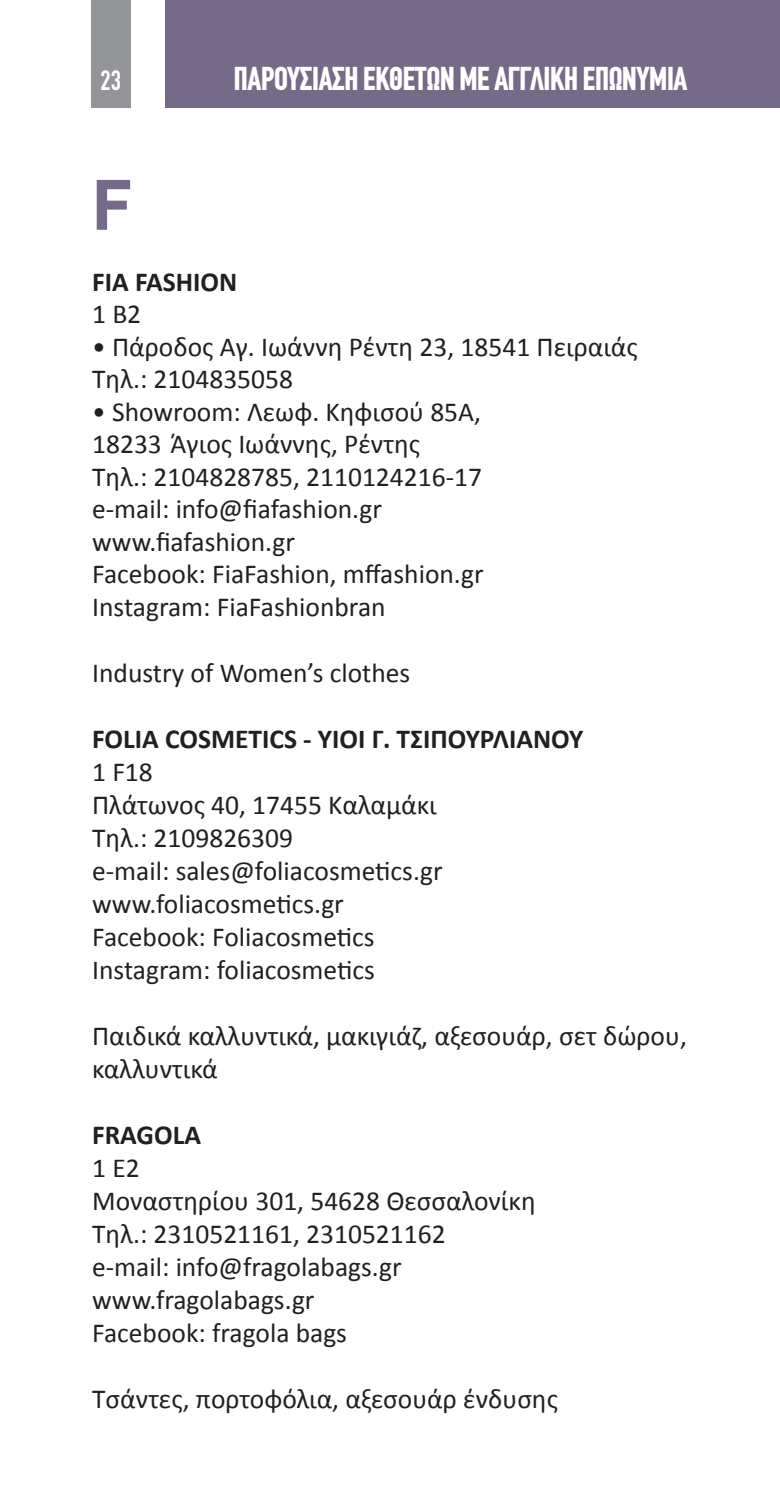
<style>
.page{position:relative;width:780px;height:1489px;background:#fff}
.page>*{position:absolute;margin:0;border:0;box-sizing:border-box;transform-origin:0 0}
.PROTOGRAMMA{font:700 70px "CF Din";color:#756b88}
.t1{font:700 32.5px "CF Din Condensed";letter-spacing:-.01em;color:#fff}
.TEXT{font:27.5px/32.5px "Calibri";color:#231f20}
.EPONYMIA{font:700 27.5px "Calibri";color:#231f20}
.t2{font:27.5px "CF Din Condensed";color:#fff}
</style>
<div class="page">
<div style="left:91px;top:0;width:40px;height:108px;background:#939598"></div>
<div style="left:165px;top:0;width:615px;height:108px;background:#756b88"></div>
<p class="t2" style="left:100px;top:66px;width:22px">23</p>
<p class="t1" style="left:234px;top:61px;width:455px">ΠΑΡΟΥΣΙΑΣΗ ΕΚΘΕΤΩΝ ΜΕ ΑΓΓΛΙΚΗ ΕΠΩΝΥΜΙΑ</p>
<p class="PROTOGRAMMA" style="left:92px;top:167px;width:39px">F</p>
<p class="EPONYMIA" style="left:92px;top:264px;width:146px">FIA FASHION</p>
<p class="TEXT" style="left:92px;top:296px;width:51px">1 B2</p>
<p class="TEXT" style="left:92px;top:329px;width:547px">• Πάροδος Αγ. Ιωάννη Ρέντη 23, 18541 Πειραιάς</p>
<p class="TEXT" style="left:92px;top:361px;width:202px">Τηλ.: 2104835058</p>
<p class="TEXT" style="left:92px;top:394px;width:390px">• Showroom: Λεωφ. Κηφισού 85Α,<br>18233 Άγιος Ιωάννης, Ρέντης</p>
<p class="TEXT" style="left:92px;top:459px;width:391px">Τηλ.: 2104828785, 2110124216-17</p>
<p class="TEXT" style="left:92px;top:491px;width:291px">e-mail: info@fiafashion.gr</p>
<p class="TEXT" style="left:92px;top:524px;width:204px">www.fiafashion.gr</p>
<p class="TEXT" style="left:92px;top:556px;width:393px">Facebook: FiaFashion, mffashion.gr</p>
<p class="TEXT" style="left:92px;top:589px;width:295px">Instagram: FiaFashionbran</p>
<p class="TEXT" style="left:92px;top:655px;width:320px">Industry of Women’s clothes</p>
<p class="EPONYMIA" style="left:92px;top:721px;width:492px">FOLIA COSMETICS - ΥΙΟΙ Γ. ΤΣΙΠΟΥΡΛΙΑΝΟΥ</p>
<p class="TEXT" style="left:92px;top:754px;width:62px">1 F18</p>
<p class="TEXT" style="left:92px;top:787px;width:346px">Πλάτωνος 40, 17455 Καλαμάκι</p>
<p class="TEXT" style="left:92px;top:820px;width:202px">Τηλ.: 2109826309</p>
<p class="TEXT" style="left:92px;top:853px;width:352px">e-mail: sales@foliacosmetics.gr</p>
<p class="TEXT" style="left:92px;top:886px;width:253px">www.foliacosmetics.gr</p>
<p class="TEXT" style="left:92px;top:919px;width:284px">Facebook: Foliacosmetics</p>
<p class="TEXT" style="left:92px;top:952px;width:284px">Instagram: foliacosmetics</p>
<p class="TEXT" style="left:92px;top:1018px;width:596px">Παιδικά καλλυντικά, μακιγιάζ, αξεσουάρ, σετ δώρου, καλλυντικά</p>
<p class="EPONYMIA" style="left:92px;top:1117px;width:110px">FRAGOLA</p>
<p class="TEXT" style="left:92px;top:1150px;width:49px">1 E2</p>
<p class="TEXT" style="left:92px;top:1183px;width:445px">Μοναστηρίου 301, 54628 Θεσσαλονίκη</p>
<p class="TEXT" style="left:92px;top:1216px;width:355px">Τηλ.: 2310521161, 2310521162</p>
<p class="TEXT" style="left:92px;top:1249px;width:311px">e-mail: info@fragolabags.gr</p>
<p class="TEXT" style="left:92px;top:1282px;width:224px">www.fragolabags.gr</p>
<p class="TEXT" style="left:92px;top:1315px;width:256px">Facebook: fragola bags</p>
<p class="TEXT" style="left:92px;top:1381px;width:467px">Τσάντες, πορτοφόλια, αξεσουάρ ένδυσης</p>
</div>
